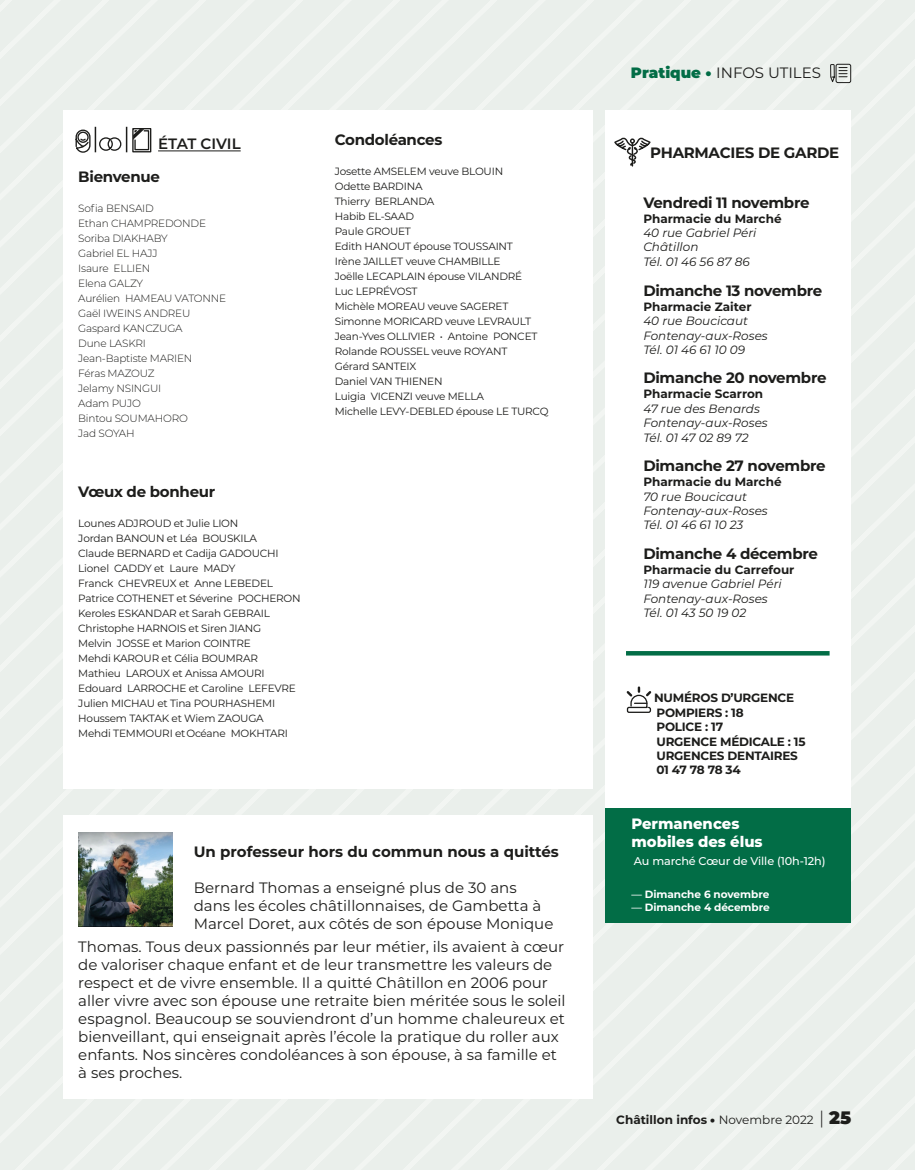
<style>
.page{position:relative;width:915px;height:1170px;background:#fff}
.page>*{position:absolute;margin:0;border:0;box-sizing:border-box;transform-origin:0 0}
.t1{font:15px/18px "Montserrat";color:#1d1d1b}
.t2{font:700 15px "Montserrat";letter-spacing:-.02em;color:#1d1d1b}
.t3{font:700 15px "Montserrat";color:#1d1d1b}
.t4{font:800 15px "Montserrat";color:#fff}
.t5{font:600 15px "Montserrat";letter-spacing:-.005em;color:#1d1d1b}
.t6{font:700 13.5px "Montserrat";letter-spacing:-.005em;color:#fff}
.t7{font:italic 12px "Montserrat";color:#1d1d1b}
.t8{font:700 12px "Montserrat";letter-spacing:-.005em;color:#1d1d1b}
.t9{font:500 11.25px "Montserrat";letter-spacing:-.01em;color:#fff}
.t10{font:10.5px "Montserrat";letter-spacing:-.02em;color:#1d1d1b}
.t11{font:300 10.5px "Montserrat";letter-spacing:-.02em;color:#1d1d1b}
.t12{font:700 10.5px "Montserrat";letter-spacing:-.005em;color:#fff}
.s1{font-weight:900;color:#026d46}
.s2{font-weight:500}
.s3{font-weight:900}
.s4{font-weight:400}
.s5{font-weight:300;font-size:18px}
.s6{font-weight:900;font-size:18px}
</style>
<div class="page">
<div style="left:0;top:0;width:914px;height:1169px;background:#eaefeb"></div>
<div style="left:64px;top:110px;width:528px;height:679px;background:#fff"></div>
<div style="left:605px;top:110px;width:245px;height:812px;background:#fff"></div>
<hr style="left:158px;top:150px;width:82px;height:1px;background:#1d1d1b">
<svg style="left:614px;top:137px;width:37px;height:30px"></svg>
<div style="left:132px;top:128px;width:19px;height:24px;border:1px solid #1d1d1b"></div>
<svg style="left:133px;top:129px;width:17px;height:22px"></svg>
<svg style="left:75px;top:127px;width:52px;height:26px"></svg>
<div style="left:64px;top:814px;width:528px;height:284px;background:#fff"></div>
<div style="left:835px;top:64px;width:15px;height:19px;border:1px solid #1d1d1b;border-radius:2px"></div>
<svg style="left:829px;top:0;width:17px;height:84px"></svg>
<hr style="left:625px;top:651px;width:204px;height:4px;background:#026d46">
<svg style="left:626px;top:686px;width:26px;height:27px"></svg>
<div style="left:605px;top:808px;width:245px;height:115px;background:#026d46"></div>
<img style="left:78px;top:832px;width:94px;height:94px">
<p class="t5" style="left:158px;top:133px;width:84px">ÉTAT CIVIL</p>
<p class="t2" style="left:78px;top:165px;width:83px">Bienvenue</p>
<p class="t11" style="left:78px;top:201px;width:77px">Sofia BENSAID</p>
<p class="t11" style="left:78px;top:216px;width:129px">Ethan CHAMPREDONDE</p>
<p class="t11" style="left:78px;top:231px;width:91px">Soriba DIAKHABY</p>
<p class="t11" style="left:78px;top:246px;width:81px">Gabriel EL HAJJ</p>
<p class="t11" style="left:78px;top:261px;width:74px">Isaure ELLIEN</p>
<p class="t11" style="left:78px;top:276px;width:66px">Elena GALZY</p>
<p class="t11" style="left:78px;top:291px;width:149px">Aurélien HAMEAU VATONNE</p>
<p class="t11" style="left:78px;top:306px;width:114px">Gaël IWEINS ANDREU</p>
<p class="t11" style="left:78px;top:321px;width:106px">Gaspard KANCZUGA</p>
<p class="t11" style="left:78px;top:336px;width:69px">Dune LASKRI</p>
<p class="t11" style="left:78px;top:351px;width:116px">Jean-Baptiste MARIEN</p>
<p class="t11" style="left:78px;top:366px;width:78px">Féras MAZOUZ</p>
<p class="t11" style="left:78px;top:381px;width:84px">Jelamy NSINGUI</p>
<p class="t11" style="left:78px;top:396px;width:64px">Adam PUJO</p>
<p class="t11" style="left:78px;top:411px;width:111px">Bintou SOUMAHORO</p>
<p class="t11" style="left:78px;top:426px;width:58px">Jad SOYAH</p>
<p class="t2" style="left:78px;top:480px;width:138px">Vœux de bonheur</p>
<p class="t10" style="left:78px;top:516px;width:162px">Lounes ADJROUD et Julie LION</p>
<p class="t10" style="left:78px;top:531px;width:180px">Jordan BANOUN et Léa BOUSKILA</p>
<p class="t10" style="left:78px;top:546px;width:202px">Claude BERNARD et Cadija GADOUCHI</p>
<p class="t10" style="left:78px;top:561px;width:158px">Lionel CADDY et Laure MADY</p>
<p class="t10" style="left:78px;top:576px;width:196px">Franck CHEVREUX et Anne LEBEDEL</p>
<p class="t10" style="left:78px;top:591px;width:224px">Patrice COTHENET et Séverine POCHERON</p>
<p class="t10" style="left:78px;top:606px;width:193px">Keroles ESKANDAR et Sarah GEBRAIL</p>
<p class="t10" style="left:78px;top:621px;width:184px">Christophe HARNOIS et Siren JIANG</p>
<p class="t10" style="left:78px;top:636px;width:174px">Melvin JOSSE et Marion COINTRE</p>
<p class="t10" style="left:78px;top:651px;width:181px">Mehdi KAROUR et Célia BOUMRAR</p>
<p class="t10" style="left:78px;top:666px;width:188px">Mathieu LAROUX et Anissa AMOURI</p>
<p class="t10" style="left:78px;top:681px;width:219px">Edouard LARROCHE et Caroline LEFEVRE</p>
<p class="t10" style="left:78px;top:696px;width:198px">Julien MICHAU et Tina POURHASHEMI</p>
<p class="t10" style="left:78px;top:711px;width:187px">Houssem TAKTAK et Wiem ZAOUGA</p>
<p class="t10" style="left:78px;top:726px;width:211px">Mehdi TEMMOURI etOcéane MOKHTARI</p>
<p class="t2" style="left:334px;top:128px;width:109px">Condoléances</p>
<p class="t10" style="left:334px;top:164px;width:170px">Josette AMSELEM veuve BLOUIN</p>
<p class="t10" style="left:334px;top:179px;width:89px">Odette BARDINA</p>
<p class="t10" style="left:334px;top:194px;width:101px">Thierry BERLANDA</p>
<p class="t10" style="left:334px;top:209px;width:81px">Habib EL-SAAD</p>
<p class="t10" style="left:334px;top:224px;width:78px">Paule GROUET</p>
<p class="t10" style="left:334px;top:239px;width:180px">Edith HANOUT épouse TOUSSAINT</p>
<p class="t10" style="left:334px;top:254px;width:167px">Irène JAILLET veuve CHAMBILLE</p>
<p class="t10" style="left:334px;top:269px;width:189px">Joëlle LECAPLAIN épouse VILANDRÉ</p>
<p class="t10" style="left:334px;top:284px;width:84px">Luc LEPRÉVOST</p>
<p class="t10" style="left:334px;top:299px;width:175px">Michèle MOREAU veuve SAGERET</p>
<p class="t10" style="left:334px;top:314px;width:198px">Simonne MORICARD veuve LEVRAULT</p>
<p class="t10" style="left:334px;top:329px;width:204px">Jean-Yves OLLIVIER • Antoine PONCET</p>
<p class="t10" style="left:334px;top:344px;width:174px">Rolande ROUSSEL veuve ROYANT</p>
<p class="t10" style="left:334px;top:359px;width:83px">Gérard SANTEIX</p>
<p class="t10" style="left:334px;top:374px;width:109px">Daniel VAN THIENEN</p>
<p class="t10" style="left:334px;top:389px;width:151px">Luigia VICENZI veuve MELLA</p>
<p class="t10" style="left:334px;top:404px;width:215px">Michelle LEVY-DEBLED épouse LE TURCQ</p>
<p class="t3" style="left:194px;top:840px;width:366px">Un professeur hors du commun nous a quittés</p>
<p class="t1" style="left:194px;top:878px;width:361px">Bernard Thomas a enseigné plus de 30 ans dans les écoles châtillonnaises, de Gambetta à<br>Marcel Doret, aux côtés de son épouse Monique</p>
<p class="t1" style="left:78px;top:936px;width:488px">Thomas. Tous deux passionnés par leur métier, ils avaient à cœur de valoriser chaque enfant et de leur transmettre les valeurs de respect et de vivre ensemble. Il a quitté Châtillon en 2006 pour aller vivre avec son épouse une retraite bien méritée sous le soleil espagnol. Beaucoup se souviendront d’un homme chaleureux et bienveillant, qui enseignait après l’école la pratique du roller aux enfants. Nos sincères condoléances à son épouse, à sa famille et à ses proches.</p>
<p class="t1" style="left:630px;top:63px;width:191px"><span class="s1">Pratique •</span> INFOS UTILES</p>
<p class="t2" style="left:650px;top:141px;width:190px">PHARMACIES DE GARDE</p>
<p class="t2" style="left:643px;top:191px;width:168px">Vendredi 11 novembre</p>
<p class="t8" style="left:643px;top:210px;width:140px">Pharmacie du Marché</p>
<p class="t7" style="left:643px;top:224px;width:115px">40 rue Gabriel Péri</p>
<p class="t7" style="left:643px;top:239px;width:57px">Châtillon</p>
<p class="t7" style="left:643px;top:253px;width:108px">Tél. 01 46 56 87 86</p>
<p class="t2" style="left:643px;top:279px;width:180px">Dimanche 13 novembre</p>
<p class="t8" style="left:643px;top:298px;width:110px">Pharmacie Zaiter</p>
<p class="t7" style="left:643px;top:313px;width:106px">40 rue Boucicaut</p>
<p class="t7" style="left:643px;top:327px;width:126px">Fontenay-aux-Roses</p>
<p class="t7" style="left:643px;top:341px;width:103px">Tél. 01 46 61 10 09</p>
<p class="t2" style="left:643px;top:367px;width:185px">Dimanche 20 novembre</p>
<p class="t8" style="left:643px;top:385px;width:121px">Pharmacie Scarron</p>
<p class="t7" style="left:643px;top:400px;width:118px">47 rue des Benards</p>
<p class="t7" style="left:643px;top:415px;width:126px">Fontenay-aux-Roses</p>
<p class="t7" style="left:643px;top:429px;width:107px">Tél. 01 47 02 89 72</p>
<p class="t2" style="left:643px;top:455px;width:184px">Dimanche 27 novembre</p>
<p class="t8" style="left:643px;top:473px;width:140px">Pharmacie du Marché</p>
<p class="t7" style="left:643px;top:488px;width:105px">70 rue Boucicaut</p>
<p class="t7" style="left:643px;top:502px;width:126px">Fontenay-aux-Roses</p>
<p class="t7" style="left:643px;top:517px;width:101px">Tél. 01 46 61 10 23</p>
<p class="t2" style="left:643px;top:542px;width:176px">Dimanche 4 décembre</p>
<p class="t8" style="left:643px;top:561px;width:153px">Pharmacie du Carrefour</p>
<p class="t7" style="left:643px;top:575px;width:140px">119 avenue Gabriel Péri</p>
<p class="t7" style="left:643px;top:590px;width:126px">Fontenay-aux-Roses</p>
<p class="t7" style="left:643px;top:604px;width:104px">Tél. 01 43 50 19 02</p>
<p class="t8" style="left:654px;top:689px;width:141px">NUMÉROS D’URGENCE</p>
<p class="t8" style="left:656px;top:703px;width:89px">POMPIERS : 18</p>
<p class="t8" style="left:656px;top:718px;width:68px">POLICE : 17</p>
<p class="t8" style="left:656px;top:732px;width:150px">URGENCE MÉDICALE : 15</p>
<p class="t8" style="left:656px;top:747px;width:143px">URGENCES DENTAIRES</p>
<p class="t8" style="left:656px;top:761px;width:86px">01 47 78 78 34</p>
<p class="t4" style="left:631px;top:812px;width:109px">Permanences</p>
<p class="t4" style="left:631px;top:830px;width:133px">mobiles des élus</p>
<p class="t9" style="left:633px;top:853px;width:193px">Au marché Cœur de Ville (10h-12h)</p>
<p class="t6" style="left:636px;top:878px;width:161px"><span class="s2">—</span> Dimanche 2 octobre</p>
<p class="t6" style="left:636px;top:893px;width:179px"><span class="s2">—</span> Dimanche 6 novembre</p>
<p class="t12" style="left:631px;top:886px;width:139px"><span class="s2">—</span> Dimanche 6 novembre</p>
<p class="t12" style="left:631px;top:899px;width:140px"><span class="s2">—</span> Dimanche 4 décembre</p>
<p class="t8" style="left:616px;top:1110px;width:236px">Châtillon infos <span class="s3">•</span> <span class="s4">Novembre 2022</span> <span class="s5">|</span> <span class="s6">25</span></p>
</div>
